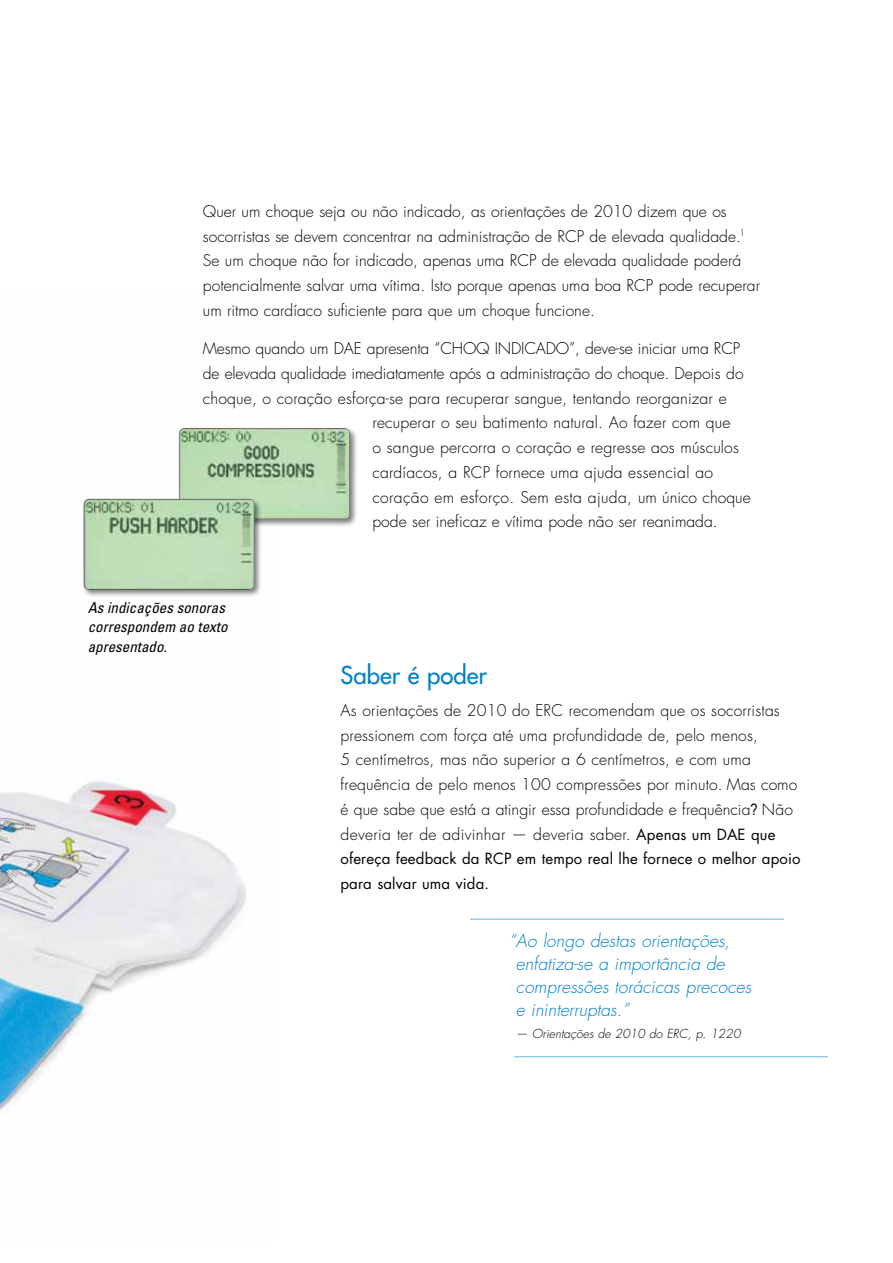
<style>
.page{position:relative;width:893px;height:1263px;background:#fff}
.page>*{position:absolute;margin:0;border:0;box-sizing:border-box;transform-origin:0 0}
.t1{font:500 24px "Futura Std";color:#0081c6}
.t2{font:italic 300 17.55px/23px "Futura Std";color:#0081c6}
.t3{font:300 15.75px/24.8px "Futura Std";color:#000}
.t4{font:300 15.75px "Futura Std";letter-spacing:.02em;color:#000}
.t5{font:15px/24.8px "Futura Std";letter-spacing:.01em;color:#000}
.t6{font:italic condensed 15px/19.5px "Univers";color:#000}
.t7{font:italic 300 12.15px "Futura Std";color:#000}
.s1{font-family:"Arial Narrow";font-weight:400}
.s2{font-weight:400;font-size:15px}
</style>
<div class="page">
<img style="left:0;top:778px;width:246px;height:332px">
<div style="left:177px;top:426px;width:181px;height:102px;background:#000;opacity:.5"></div>
<img style="left:179px;top:428px;width:171px;height:91px">
<hr style="left:470px;top:919px;width:314px;height:1px;background:#66b4dd">
<hr style="left:514px;top:1056px;width:314px;height:1px;background:#66b4dd">
<div style="left:81px;top:497px;width:182px;height:101px;background:#000;opacity:.5"></div>
<img style="left:83px;top:499px;width:172px;height:91px">
<p class="t3" style="left:203px;top:199px;width:559px">Quer um choque seja ou não indicado, as orientações de 2010 dizem que os socorristas se devem concentrar na administração de RCP de elevada qualidade.<sup>1<br></sup>Se um choque não for indicado, apenas uma RCP de elevada qualidade poderá potencialmente salvar uma vítima. Isto porque apenas uma boa RCP pode recuperar um ritmo cardíaco suficiente para que um choque funcione.</p>
<p class="t3" style="left:203px;top:337px;width:539px">Mesmo quando um DAE apresenta “CHOQ INDICADO”, deve-se iniciar uma RCP</p>
<p class="t3" style="left:203px;top:361px;width:542px">de elevada qualidade imediatamente após a administração do choque. Depois do</p>
<p class="t3" style="left:203px;top:386px;width:525px">choque, o coração esforça-se para recuperar sangue, tentando reorganizar e</p>
<p class="t3" style="left:372px;top:411px;width:359px">recuperar o seu batimento natural. Ao fazer com que</p>
<p class="t3" style="left:372px;top:435px;width:368px">o sangue percorra o coração e regresse aos músculos</p>
<p class="t3" style="left:372px;top:460px;width:342px">cardíacos, a RCP fornece uma ajuda essencial ao</p>
<p class="t4" style="left:372px;top:487px;width:380px">coração em esforço. Sem esta ajuda, um único choque</p>
<p class="t3" style="left:372px;top:510px;width:347px">pode ser ineficaz e vítima pode não ser reanimada.</p>
<p class="t6" style="left:88px;top:597px;width:141px">As indicações sonoras correspondem ao texto apresentado.</p>
<h1 class="t1" style="left:340px;top:660px;width:148px">Saber é poder</h1>
<p class="t3" style="left:340px;top:698px;width:458px">As orientações de 2010 do ERC recomendam que os socorristas pressionem com força até uma profundidade de, pelo menos,<br>5 centímetros, mas não superior a 6 centímetros, e com uma frequência de pelo menos 100 compressões por minuto. Mas como é que sabe que está a atingir essa profundidade e frequência<span class="s1">?</span> Não deveria ter de adivinhar — deveria saber. <span class="s2">Apenas um DAE que</span></p>
<p class="t5" style="left:340px;top:846px;width:462px">ofereça feedback da RCP em tempo real lhe fornece o melhor apoio para salvar uma vida.</p>
<p class="t2" style="left:516px;top:930px;width:237px;text-indent:-7px">“Ao longo destas orientações, enfatiza-se a importância de compressões torácicas precoces e ininterruptas.”</p>
<p class="t7" style="left:516px;top:1026px;width:226px">— Orientações de 2010 do ERC, p. 1220</p>
</div>
